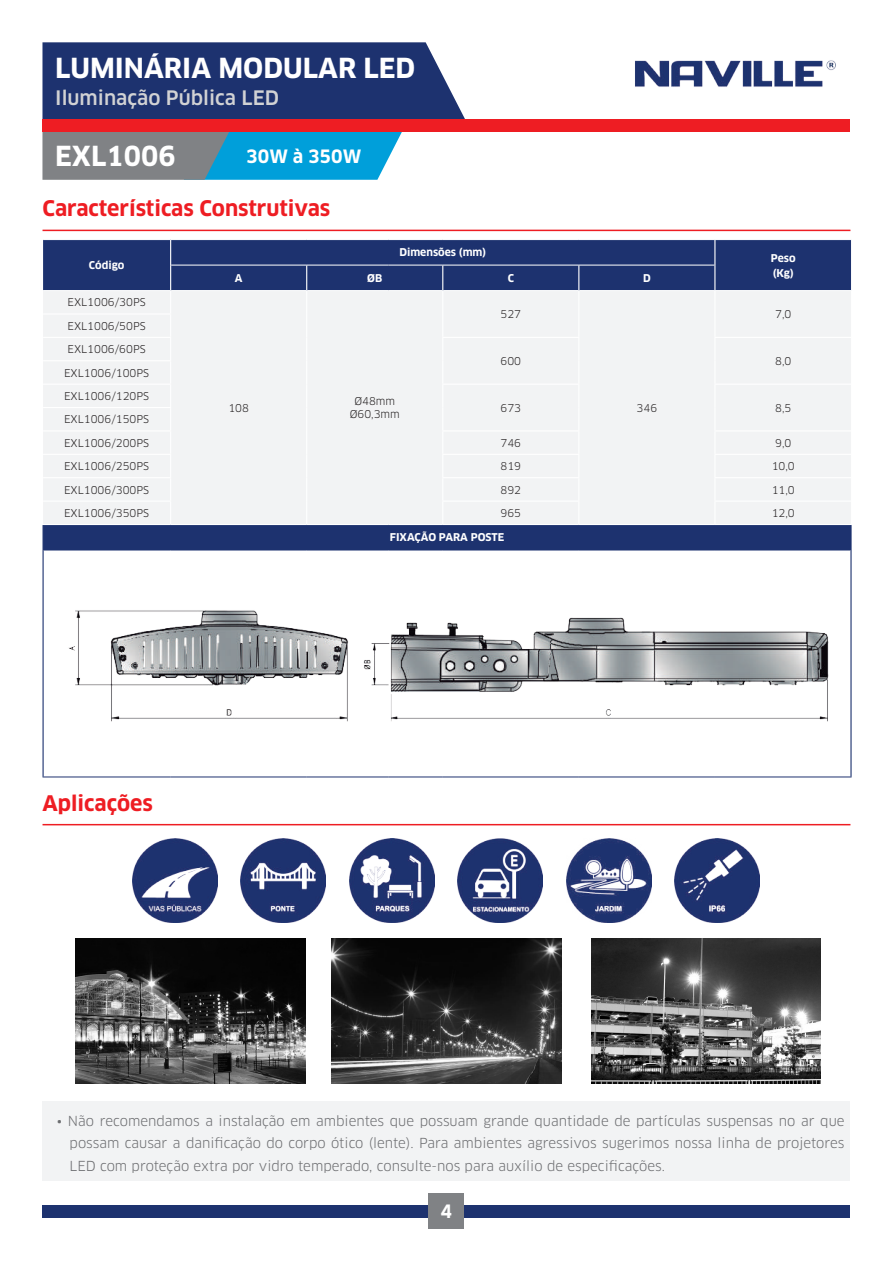
<style>
.page{position:relative;width:893px;height:1263px;background:#fff}
.page>*{position:absolute;margin:0;border:0;box-sizing:border-box;transform-origin:0 0}
.t1{font:700 27px "Clan OT";color:#fff}
.t2{font:700 21px "Clan OT";color:#ee1d23}
.t3{font:500 19.5px "Clan OT";color:#d1d2d4}
.t4{font:700 18px "Clan OT";color:#fff}
.t5{font:13.5px/22.5px "Clan OT";color:#6c6d70;text-align:justify}
.t6{font:10.5px/12.6px "Clan OT";color:#231f20;text-align:center}
.t7{font:700 10.5px/15px "Clan OT";color:#fff}
</style>
<div class="page">
<svg style="left:42px;top:131px;width:360px;height:49px;background:#4895b2"></svg>
<div style="left:42px;top:42px;width:423px;height:79px;background:#1d326f"></div>
<div style="left:43px;top:119px;width:807px;height:13px;background:#ee1d23"></div>
<div style="left:43px;top:1205px;width:807px;height:13px;background:#1d326f"></div>
<div style="left:429px;top:1194px;width:35px;height:35px;background:#808285"></div>
<img style="left:635px;top:60px;width:201px;height:27px">
<hr style="left:43px;top:230px;width:807px;height:1px;background:#ee1d23">
<hr style="left:43px;top:824px;width:807px;height:1px;background:#ee1d23">
<img style="left:75px;top:939px;width:230px;height:144px">
<img style="left:591px;top:939px;width:230px;height:144px">
<img style="left:332px;top:939px;width:229px;height:144px">
<img style="left:132px;top:839px;width:86px;height:83px">
<img style="left:241px;top:839px;width:85px;height:83px">
<img style="left:349px;top:839px;width:85px;height:83px">
<img style="left:458px;top:839px;width:85px;height:83px">
<img style="left:566px;top:839px;width:85px;height:83px">
<img style="left:675px;top:839px;width:85px;height:83px">
<div style="left:43px;top:240px;width:808px;height:310px;background:#1d326f"></div>
<div style="left:43px;top:291px;width:808px;height:233px;background:#f2f3f4"></div>
<hr style="left:171px;top:265px;width:136px;height:1px;background:#fff">
<hr style="left:307px;top:265px;width:82px;height:1px;background:#fff">
<hr style="left:389px;top:265px;width:54px;height:1px;background:#fff">
<hr style="left:443px;top:265px;width:136px;height:1px;background:#fff">
<hr style="left:579px;top:265px;width:135px;height:1px;background:#fff">
<hr style="left:43px;top:290px;width:127px;height:1px;background:#fff">
<hr style="left:171px;top:290px;width:135px;height:1px;background:#fff">
<hr style="left:307px;top:290px;width:82px;height:1px;background:#fff">
<hr style="left:389px;top:290px;width:53px;height:1px;background:#fff">
<hr style="left:443px;top:290px;width:135px;height:1px;background:#fff">
<hr style="left:579px;top:290px;width:136px;height:1px;background:#fff">
<hr style="left:43px;top:313px;width:128px;height:2px;background:#fff">
<hr style="left:43px;top:337px;width:128px;height:1px;background:#fff">
<hr style="left:442px;top:337px;width:137px;height:1px;background:#fff">
<hr style="left:714px;top:337px;width:137px;height:1px;background:#fff">
<hr style="left:43px;top:360px;width:128px;height:1px;background:#fff">
<hr style="left:43px;top:384px;width:128px;height:1px;background:#fff">
<hr style="left:442px;top:384px;width:137px;height:1px;background:#fff">
<hr style="left:714px;top:384px;width:137px;height:1px;background:#fff">
<hr style="left:43px;top:407px;width:128px;height:1px;background:#fff">
<hr style="left:43px;top:430px;width:128px;height:1px;background:#fff">
<hr style="left:442px;top:430px;width:137px;height:1px;background:#fff">
<hr style="left:714px;top:430px;width:137px;height:1px;background:#fff">
<hr style="left:43px;top:454px;width:128px;height:1px;background:#fff">
<hr style="left:442px;top:454px;width:137px;height:1px;background:#fff">
<hr style="left:714px;top:454px;width:137px;height:1px;background:#fff">
<hr style="left:43px;top:477px;width:128px;height:1px;background:#fff">
<hr style="left:442px;top:477px;width:137px;height:1px;background:#fff">
<hr style="left:714px;top:477px;width:137px;height:1px;background:#fff">
<hr style="left:43px;top:500px;width:128px;height:2px;background:#fff">
<svg style="left:170px;top:240px;width:1px;height:284px"></svg>
<svg style="left:306px;top:265px;width:1px;height:259px"></svg>
<hr style="left:442px;top:500px;width:137px;height:2px;background:#fff">
<svg style="left:442px;top:265px;width:1px;height:259px"></svg>
<svg style="left:578px;top:265px;width:1px;height:259px"></svg>
<hr style="left:714px;top:500px;width:137px;height:2px;background:#fff">
<hr style="left:43px;top:524px;width:128px;height:1px;background:#fff">
<hr style="left:171px;top:524px;width:136px;height:1px;background:#fff">
<hr style="left:307px;top:524px;width:82px;height:1px;background:#fff">
<hr style="left:389px;top:524px;width:54px;height:1px;background:#fff">
<hr style="left:443px;top:524px;width:136px;height:1px;background:#fff">
<hr style="left:579px;top:524px;width:136px;height:1px;background:#fff">
<hr style="left:715px;top:524px;width:137px;height:1px;background:#fff">
<hr style="left:44px;top:550px;width:127px;height:1px;background:#1d326f">
<hr style="left:171px;top:550px;width:136px;height:1px;background:#1d326f">
<hr style="left:307px;top:550px;width:82px;height:1px;background:#1d326f">
<hr style="left:389px;top:550px;width:54px;height:1px;background:#1d326f">
<hr style="left:443px;top:550px;width:136px;height:1px;background:#1d326f">
<hr style="left:579px;top:550px;width:136px;height:1px;background:#1d326f">
<hr style="left:715px;top:550px;width:135px;height:1px;background:#1d326f">
<svg style="left:43px;top:525px;width:1px;height:25px"></svg>
<hr style="left:850px;top:525px;width:2px;height:25px;background:#1d326f">
<hr style="left:43px;top:550px;width:1px;height:227px;background:#1d326f">
<hr style="left:850px;top:550px;width:2px;height:227px;background:#1d326f">
<hr style="left:43px;top:777px;width:128px;height:1px;background:#1d326f">
<hr style="left:171px;top:777px;width:136px;height:1px;background:#1d326f">
<hr style="left:307px;top:777px;width:82px;height:1px;background:#1d326f">
<hr style="left:389px;top:777px;width:54px;height:1px;background:#1d326f">
<hr style="left:443px;top:777px;width:136px;height:1px;background:#1d326f">
<hr style="left:579px;top:777px;width:136px;height:1px;background:#1d326f">
<hr style="left:715px;top:777px;width:137px;height:1px;background:#1d326f">
<svg style="left:714px;top:240px;width:1px;height:284px"></svg>
<hr style="left:715px;top:290px;width:136px;height:1px;background:#fff">
<img style="left:69px;top:610px;width:760px;height:112px">
<div style="left:43px;top:1101px;width:807px;height:80px;background:#f2f3f4"></div>
<h1 class="t1" style="left:55px;top:52px;width:362px">LUMINÁRIA MODULAR LED</h1>
<h3 class="t3" style="left:55px;top:86px;width:225px">Iluminação Pública LED</h3>
<h1 class="t1" style="left:55px;top:140px;width:122px">EXL1006</h1>
<h3 class="t4" style="left:246px;top:146px;width:117px">30W à 350W</h3>
<h2 class="t2" style="left:43px;top:196px;width:289px">Características Construtivas</h2>
<p class="t7" style="left:89px;top:258px;width:37px">Código</p>
<p class="t7" style="left:399px;top:245px;width:88px">Dimensões (mm)</p>
<p class="t6" style="left:67px;top:296px;width:80px">EXL1006/30PS</p>
<p class="t6" style="left:67px;top:320px;width:80px">EXL1006/50PS</p>
<p class="t6" style="left:67px;top:343px;width:80px">EXL1006/60PS</p>
<p class="t7" style="left:235px;top:271px;width:9px">A</p>
<p class="t7" style="left:367px;top:271px;width:17px">ØB</p>
<p class="t7" style="left:508px;top:271px;width:8px">C</p>
<p class="t7" style="left:643px;top:271px;width:9px">D</p>
<p class="t6" style="left:500px;top:308px;width:22px">527</p>
<p class="t7" style="left:771px;top:250px;width:26px">Peso (Kg)</p>
<p class="t6" style="left:775px;top:308px;width:18px">7,0</p>
<p class="t6" style="left:500px;top:355px;width:22px">600</p>
<p class="t6" style="left:775px;top:355px;width:18px">8,0</p>
<p class="t6" style="left:64px;top:366px;width:87px">EXL1006/100PS</p>
<p class="t6" style="left:64px;top:390px;width:87px">EXL1006/120PS</p>
<p class="t6" style="left:228px;top:401px;width:22px">108</p>
<p class="t6" style="left:350px;top:395px;width:52px">Ø48mm<br>Ø60,3mm</p>
<p class="t6" style="left:637px;top:401px;width:22px">346</p>
<p class="t6" style="left:500px;top:401px;width:22px">673</p>
<p class="t6" style="left:775px;top:401px;width:18px">8,5</p>
<p class="t6" style="left:64px;top:413px;width:87px">EXL1006/150PS</p>
<p class="t6" style="left:64px;top:437px;width:87px">EXL1006/200PS</p>
<p class="t6" style="left:500px;top:437px;width:22px">746</p>
<p class="t6" style="left:775px;top:437px;width:18px">9,0</p>
<p class="t6" style="left:64px;top:460px;width:87px">EXL1006/250PS</p>
<p class="t6" style="left:500px;top:460px;width:22px">819</p>
<p class="t6" style="left:772px;top:460px;width:25px">10,0</p>
<p class="t6" style="left:64px;top:483px;width:87px">EXL1006/300PS</p>
<p class="t6" style="left:500px;top:483px;width:22px">892</p>
<p class="t6" style="left:772px;top:483px;width:25px">11,0</p>
<p class="t6" style="left:64px;top:507px;width:87px">EXL1006/350PS</p>
<p class="t6" style="left:500px;top:507px;width:22px">965</p>
<p class="t6" style="left:772px;top:507px;width:25px">12,0</p>
<p class="t7" style="left:390px;top:530px;width:116px">FIXAÇÃO PARA POSTE</p>
<h2 class="t2" style="left:43px;top:791px;width:112px">Aplicações</h2>
<p class="t5" style="left:70px;top:1109px;width:776px;text-indent:-13px">• Não recomendamos a instalação em ambientes que possuam grande quantidade de partículas suspensas no ar que possam causar a danificação do corpo ótico (lente). Para ambientes agressivos sugerimos nossa linha de projetores LED com proteção extra por vidro temperado, consulte-nos para auxílio de especificações.</p>
<h3 class="t4" style="left:441px;top:1200px;width:13px">4</h3>
</div>
